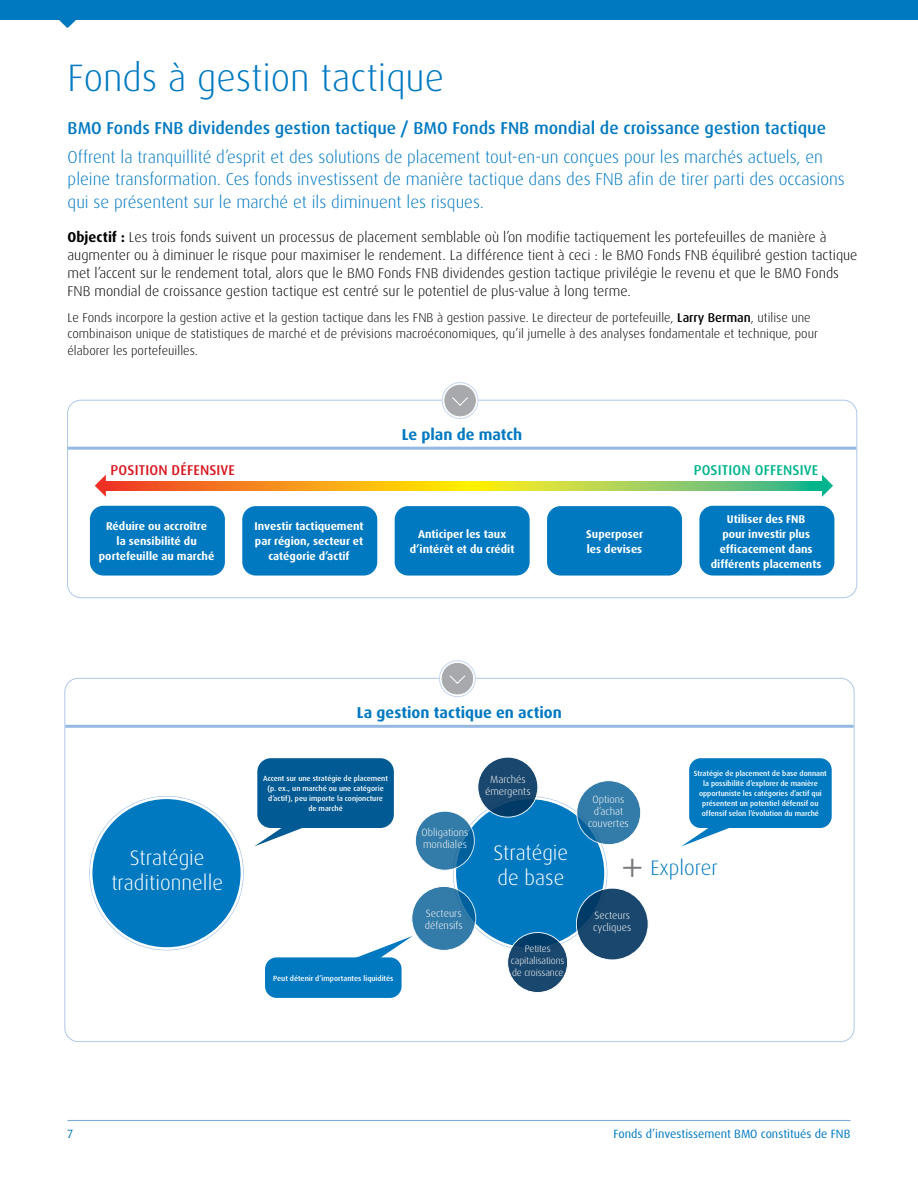
<style>
.page{position:relative;width:918px;height:1188px;background:#fff}
.page>*{position:absolute;margin:0;border:0;box-sizing:border-box;transform-origin:0 0}
.Heading_-_H4{font:300 48px "Dax Pro";color:#77787b}
.Section_head{font:300 38.25px "Dax Pro";color:#0079c1}
.Heading_-_H4-2{font:300 21px/24.6px "Dax Pro";color:#fff;text-align:center}
.Heading_-_H4-3{font:300 21px "Dax Pro";color:#0079c1}
.Deck{font:300 17.25px/22.5px "Dax Pro";color:#0079c1}
.Deck-2{font:500 17.25px "Dax Pro";color:#0079c1}
.Chart_headline_11_pt{font:700 15.75px "Dax Pro";color:#0079c1}
.body{font:300 14.25px/18px "Dax Pro";color:#000}
.body-2{font:500 14.25px "Dax Pro";letter-spacing:.01em;color:#d71920}
.body-3{font:500 14.25px "Dax Pro";letter-spacing:.01em;color:#00b48d}
.body-4{font:300 12.75px/16.5px "Dax Pro";color:#000}
.t1{font:12px "Dax Pro";color:#0079c1}
.t2{font:700 11.25px/15px "Dax Pro";color:#fff;text-align:center}
.Subheading_-_H5{font:300 10.5px/12px "Dax Pro";color:#fff}
.Subheading_-_H5-2{font:300 9.75px/12px "Dax Pro";letter-spacing:-.01em;color:#fff;text-align:center}
.t3{font:500 7.5px/10.1px "Dax Pro";color:#fff;text-align:center}
.s1{font-weight:700}
.s2{font-weight:500}
</style>
<div class="page">
<svg style="left:59px;top:20px;width:17px;height:8px"></svg>
<hr style="left:68px;top:1120px;width:782px;height:1px;background:#7cacdc">
<div style="left:0;top:0;width:918px;height:20px;background:#0079c1"></div>
<hr style="left:68px;top:447px;width:788px;height:3px;background:#95b9e2">
<svg style="left:106px;top:481px;width:716px;height:9px;background:#c9b237"></svg>
<svg style="left:822px;top:475px;width:11px;height:22px"></svg>
<svg style="left:95px;top:475px;width:11px;height:22px"></svg>
<div style="left:90px;top:506px;width:135px;height:70px;background:#0079c1;border-radius:14px"></div>
<div style="left:242px;top:506px;width:135px;height:70px;background:#0079c1;border-radius:14px"></div>
<div style="left:395px;top:506px;width:135px;height:70px;background:#0079c1;border-radius:14px"></div>
<div style="left:547px;top:506px;width:135px;height:70px;background:#0079c1;border-radius:14px"></div>
<div style="left:699px;top:506px;width:135px;height:70px;background:#0079c1;border-radius:14px"></div>
<div style="left:67px;top:400px;width:790px;height:198px;border:1px solid #adc8e9;border-radius:14px"></div>
<svg style="left:442px;top:382px;width:37px;height:37px"></svg>
<hr style="left:65px;top:725px;width:789px;height:3px;background:#95b9e2">
<div style="left:90px;top:796px;width:153px;height:154px;border:5px solid #fff;border-radius:50%"></div>
<div style="left:92px;top:799px;width:149px;height:148px;background:#0079c1;border-radius:50%"></div>
<div style="left:456px;top:799px;width:148px;height:148px;background:#0079c1;border-radius:50%"></div>
<svg style="left:415px;top:811px;width:60px;height:59px;background:#357daa"></svg>
<svg style="left:412px;top:886px;width:64px;height:65px;background:#397fab"></svg>
<svg style="left:576px;top:780px;width:65px;height:65px;background:#3c81ac"></svg>
<svg style="left:576px;top:888px;width:72px;height:72px;background:#1e4b70"></svg>
<svg style="left:478px;top:757px;width:60px;height:60px;background:#1d4b71"></svg>
<svg style="left:507px;top:932px;width:61px;height:61px;background:#245075"></svg>
<svg style="left:682px;top:826px;width:47px;height:20px"></svg>
<svg style="left:358px;top:936px;width:55px;height:21px"></svg>
<svg style="left:255px;top:825px;width:47px;height:21px"></svg>
<div style="left:257px;top:758px;width:137px;height:70px;background:#005a93;border-radius:14px"></div>
<div style="left:265px;top:957px;width:137px;height:41px;background:#0079c1;border-radius:12px"></div>
<div style="left:689px;top:758px;width:143px;height:70px;background:#0079c1;border-radius:12px"></div>
<svg style="left:439px;top:660px;width:37px;height:37px"></svg>
<p class="Section_head" style="left:68px;top:53px;width:378px">Fonds à gestion tactique</p>
<p class="Deck-2" style="left:68px;top:116px;width:760px">BMO Fonds FNB dividendes gestion tactique / BMO Fonds FNB mondial de croissance gestion tactique</p>
<p class="Deck" style="left:68px;top:146px;width:779px">Offrent la tranquillité d’esprit et des solutions de placement tout-en-un conçues pour les marchés actuels, en pleine transformation. Ces fonds investissent de manière tactique dans des FNB afin de tirer parti des occasions qui se présentent sur le marché et ils diminuent les risques.</p>
<p class="body" style="left:68px;top:228px;width:792px"><span class="s1">Objectif :</span> Les trois fonds suivent un processus de placement semblable où l’on modifie tactiquement les portefeuilles de manière à augmenter ou à diminuer le risque pour maximiser le rendement. La différence tient à ceci : le BMO Fonds FNB équilibré gestion tactique met l’accent sur le rendement total, alors que le BMO Fonds FNB dividendes gestion tactique privilégie le revenu et que le BMO Fonds FNB mondial de croissance gestion tactique est centré sur le potentiel de plus-value à long terme.</p>
<p class="body-4" style="left:68px;top:309px;width:752px">Le Fonds incorpore la gestion active et la gestion tactique dans les FNB à gestion passive. Le directeur de portefeuille, <span class="s2">Larry Berman</span>, utilise une combinaison unique de statistiques de marché et de prévisions macroéconomiques, qu’il jumelle à des analyses fondamentale et technique, pour élaborer les portefeuilles.</p>
<p class="body-2" style="left:111px;top:461px;width:126px">POSITION DÉFENSIVE</p>
<h4 class="Chart_headline_11_pt" style="left:402px;top:424px;width:122px">Le plan de match</h4>
<p class="t2" style="left:99px;top:519px;width:117px">Réduire ou accroître<br>la sensibilité du portefeuille au marché</p>
<p class="t2" style="left:254px;top:519px;width:111px">Investir tactiquement par région, secteur et catégorie d’actif</p>
<p class="t2" style="left:410px;top:526px;width:106px">Anticiper les taux d’intérêt et du crédit</p>
<p class="t2" style="left:586px;top:526px;width:58px;text-align:left">Superposer les devises</p>
<p class="body-3" style="left:694px;top:461px;width:126px">POSITION OFFENSIVE</p>
<p class="t2" style="left:711px;top:511px;width:112px">Utiliser des FNB<br>pour investir plus efficacement dans différents placements</p>
<h4 class="Chart_headline_11_pt" style="left:357px;top:702px;width:207px">La gestion tactique en action</h4>
<h4 class="Heading_-_H4-2" style="left:111px;top:846px;width:113px">Stratégie traditionnelle</h4>
<p class="t3" style="left:263px;top:773px;width:126px">Accent sur une stratégie de placement (p. ex., un marché ou une catégorie d’actif), peu importe la conjoncture<br>de marché</p>
<p class="t3" style="left:273px;top:973px;width:122px">Peut détenir d’importantes liquidités</p>
<p class="Subheading_-_H5" style="left:422px;top:827px;width:48px">Obligations mondiales</p>
<p class="Subheading_-_H5" style="left:425px;top:907px;width:40px">Secteurs défensifs</p>
<p class="Subheading_-_H5" style="left:485px;top:774px;width:47px;text-align:center">Marchés émergents</p>
<h4 class="Heading_-_H4-2" style="left:493px;top:840px;width:76px;text-align:left">Stratégie de base</h4>
<p class="Subheading_-_H5-2" style="left:511px;top:942px;width:55px">Petites capitalisations de croissance</p>
<p class="Subheading_-_H5" style="left:588px;top:794px;width:42px;text-align:center">Options d’achat couvertes</p>
<p class="t3" style="left:694px;top:768px;width:134px">Stratégie de placement de base donnant la possibilité d’explorer de manière opportuniste les catégories d’actif qui présentent un potentiel défensif ou offensif selon l’évolution du marché</p>
<h4 class="Heading_-_H4" style="left:620px;top:837px;width:26px">+</h4>
<h4 class="Heading_-_H4-3" style="left:651px;top:855px;width:69px">Explorer</h4>
<p class="Subheading_-_H5" style="left:593px;top:910px;width:40px">Secteurs cycliques</p>
<p class="t1" style="left:68px;top:1126px;width:7px">7</p>
<p class="t1" style="left:613px;top:1126px;width:239px">Fonds d’investissement BMO constitués de FNB</p>
</div>
